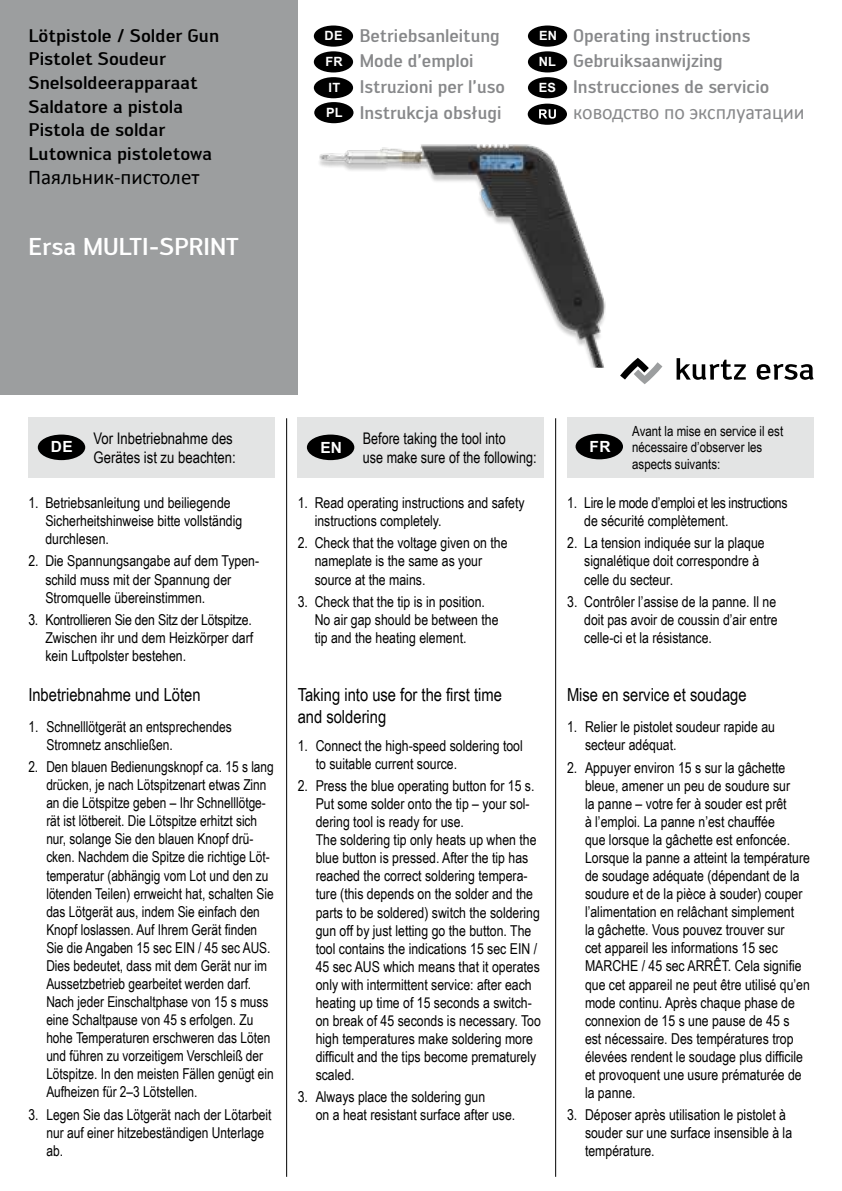
<style>
.page{position:relative;width:842px;height:1191px;background:#fff}
.page>*{position:absolute;margin:0;border:0;box-sizing:border-box;transform-origin:0 0}
.t1{font:500 24px "Engel";color:#fff}
.t2{font:21px "Calibri";color:#000}
.t3{font:20.8px "Calibri";color:#87888a;scale:.96 1}
.t4{font:500 18px "Engel";color:#87888a;scale:.96 1}
.t5{font:500 18px/23.6px "Engel";color:#000}
.t6{font:18px/21.6px "Arial Narrow";color:#000}
.t7{font:16px/19.2px "Arial Narrow";color:#000;scale:.96 1}
.t8{font:16px/19.2px "Arial Narrow";color:#000}
.t9{font:700 15.4px "Arial";color:#fff}
.t10{font:15px/18px "Arial Narrow";color:#000}
.t11{font:15px/18px "Arial Narrow";letter-spacing:-.02em;color:#000}
.t12{font:14px/16.8px "Arial Narrow";color:#000}
.t13{font:700 12.8px/26px "Arial";letter-spacing:.025em;color:#fff}
</style>
<div class="page">
<div style="left:298px;top:417px;width:246px;height:61px;background:#e3e4e4"></div>
<div style="left:567px;top:417px;width:247px;height:61px;background:#e3e4e4"></div>
<div style="left:28px;top:417px;width:247px;height:61px;background:#e3e4e4"></div>
<hr style="left:555px;top:418px;width:1px;height:758px;background:#000">
<hr style="left:286px;top:418px;width:1px;height:758px;background:#000">
<div style="left:0;top:0;width:298px;height:394px;background:#9c9e9f"></div>
<svg style="left:676px;top:358px;width:70px;height:22px"></svg>
<svg style="left:757px;top:364px;width:57px;height:16px"></svg>
<svg style="left:620px;top:358px;width:42px;height:26px"></svg>
<img style="left:319px;top:144px;width:287px;height:224px">
<div style="left:314px;top:26px;width:39px;height:21px;background:#000;border-radius:50%"></div>
<div style="left:528px;top:26px;width:39px;height:21px;background:#000;border-radius:50%"></div>
<div style="left:314px;top:51px;width:39px;height:21px;background:#000;border-radius:50%"></div>
<div style="left:576px;top:434px;width:47px;height:25px;background:#000;border-radius:50%"></div>
<div style="left:314px;top:77px;width:39px;height:21px;background:#000;border-radius:50%"></div>
<div style="left:528px;top:51px;width:39px;height:21px;background:#000;border-radius:50%"></div>
<div style="left:528px;top:77px;width:39px;height:21px;background:#000;border-radius:50%"></div>
<div style="left:528px;top:104px;width:39px;height:21px;background:#000;border-radius:50%"></div>
<svg style="left:539px;top:109px;width:17px;height:10px"></svg>
<div style="left:314px;top:102px;width:39px;height:21px;background:#000;border-radius:50%"></div>
<div style="left:38px;top:434px;width:47px;height:26px;background:#000;border-radius:50%"></div>
<div style="left:307px;top:434px;width:47px;height:26px;background:#000;border-radius:50%"></div>
<p class="t5" style="left:29px;top:24px;width:192px">Lötpistole / Solder Gun<br>Pistolet Soudeur<br>Snelsoldeerapparaat<br>Saldatore a pistola<br>Pistola de soldar<br>Lutownica pistoletowa</p>
<h2 class="t2" style="left:28px;top:163px;width:173px">Паяльник-пистолет</h2>
<h1 class="t1" style="left:29px;top:232px;width:212px">Ersa MULTI-SPRINT</h1>
<p class="t4" style="left:360px;top:25px;width:147px">Betriebsanleitung</p>
<p class="t4" style="left:573px;top:25px;width:186px">Operating instructions</p>
<p class="t4" style="left:360px;top:51px;width:120px">Mode d’emploi</p>
<p class="t4" style="left:573px;top:51px;width:157px">Gebruiksaanwijzing</p>
<p class="t4" style="left:360px;top:76px;width:153px">Istruzioni per l’uso</p>
<p class="t4" style="left:573px;top:76px;width:206px">Instrucciones de servicio</p>
<p class="t4" style="left:360px;top:102px;width:149px">Instrukcja obsługi</p>
<h3 class="t3" style="left:573px;top:99px;width:243px">ководство по эксплуатации</h3>
<p class="t13" style="left:325px;top:23px;width:20px">DE</p>
<p class="t13" style="left:539px;top:23px;width:20px">EN</p>
<p class="t13" style="left:325px;top:49px;width:19px">FR</p>
<p class="t13" style="left:539px;top:49px;width:19px">NL<br>ES</p>
<p class="t13" style="left:328px;top:75px;width:13px">IT</p>
<p class="t8" style="left:94px;top:428px;width:144px">Vor Inbetriebnahme des<br>Gerätes ist zu beachten:</p>
<p class="t7" style="left:363px;top:428px;width:182px">Before taking the tool into<br>use make sure of the following:</p>
<p class="t9" style="left:51px;top:437px;width:23px">DE</p>
<p class="t9" style="left:320px;top:437px;width:23px">EN</p>
<p class="t10" style="left:45px;top:493px;width:198px;text-indent:-17px">1. Betriebsanleitung und beiliegende<br>Sicherheitshinweise bitte vollständig durchlesen.</p>
<p class="t10" style="left:45px;top:551px;width:215px;text-indent:-17px">2. Die Spannungsangabe auf dem Typen&shy;schild muss mit der Spannung der<br>Stromquelle übereinstimmen.</p>
<p class="t10" style="left:45px;top:610px;width:209px;text-align:justify;text-indent:-17px">3. Kontrollieren Sie den Sitz der Lötspitze.<br>Zwischen ihr und dem Heizkörper darf kein Luftpolster bestehen.</p>
<p class="t6" style="left:28px;top:683px;width:174px">Inbetriebnahme und Löten</p>
<p class="t10" style="left:46px;top:717px;width:187px;text-indent:-18px">1. Schnelllötgerät an entsprechendes<br>Stromnetz anschließen.</p>
<p class="t10" style="left:46px;top:757px;width:229px;text-indent:-18px">2. Den blauen Bedienungsknopf ca. 15 s lang drücken, je nach Lötspitzenart etwas Zinn an die Lötspitze geben – Ihr Schnelllötge&shy;rät ist lötbereit. Die Lötspitze erhitzt sich nur, solange Sie den blauen Knopf drü&shy;cken. Nachdem die Spitze die richtige Löt&shy;temperatur (abhängig vom Lot und den zu lötenden Teilen) errweicht hat, schalten Sie das Lötgerät aus, indem Sie einfach den Knopf loslassen. Auf Ihrem Gerät finden Sie die Angaben 15 sec EIN / 45 sec AUS.<br>Dies bedeutet, dass mit dem Gerät nur im Aussetzbetrieb gearbeitet werden darf.<br>Nach jeder Einschaltphase von 15 s muss eine Schaltpause von 45 s erfolgen. Zu hohe Temperaturen erschweren das Löten und führen zu vorzeitigem Verschleiß der Lötspitze. In den meisten Fällen genügt ein Aufheizen für 2–3 Lötstellen.</p>
<p class="t10" style="left:46px;top:1104px;width:227px;text-indent:-18px">3. Legen Sie das Lötgerät nach der Lötarbeit nur auf einer hitzebeständigen Unterlage ab.</p>
<p class="t10" style="left:315px;top:493px;width:211px;text-indent:-17px">1. Read operating instructions and safety instructions completely.</p>
<p class="t10" style="left:315px;top:533px;width:194px;text-indent:-17px">2. Check that the voltage given on the nameplate is the same as your source at the mains.</p>
<p class="t10" style="left:315px;top:592px;width:185px;text-indent:-17px">3. Check that the tip is in position.<br>No air gap should be between the tip and the heating element.</p>
<p class="t6" style="left:298px;top:683px;width:206px">Taking into use for the first time and soldering</p>
<p class="t10" style="left:316px;top:736px;width:209px;text-indent:-18px">1. Connect the high-speed soldering tool to suitable current source.</p>
<p class="t10" style="left:316px;top:776px;width:227px;text-indent:-18px">2. Press the blue operating button for 15 s.<br>Put some solder onto the tip – your sol&shy;dering tool is ready for use.<br>The soldering tip only heats up when the blue button is pressed. After the tip has reached the correct soldering tempera&shy;ture (this depends on the solder and the parts to be soldered) switch the soldering gun off by just letting go the button. The tool contains the indications 15 sec EIN / 45 sec AUS which means that it operates only with intermittent service: after each heating up time of 15 seconds a switch&shy;on break of 45 seconds is necessary. Too high temperatures make soldering more difficult and the tips become prematurely scaled.</p>
<p class="t10" style="left:316px;top:1087px;width:201px;text-indent:-18px">3. Always place the soldering gun<br>on a heat resistant surface after use.</p>
<p class="t9" style="left:589px;top:436px;width:23px">FR</p>
<p class="t12" style="left:632px;top:422px;width:153px">Avant la mise en service il est nécessaire d’observer les aspects suivants:</p>
<p class="t11" style="left:584px;top:493px;width:205px;text-indent:-17px">1. Lire le mode d’emploi et les instructions de sécurité complètement.</p>
<p class="t10" style="left:584px;top:533px;width:182px;text-indent:-17px">2. La tension indiquée sur la plaque signalétique doit correspondre à celle du secteur.</p>
<p class="t10" style="left:584px;top:592px;width:195px;text-align:justify;text-indent:-17px">3. Contrôler l’assise de la panne. Il ne doit pas avoir de coussin d’air entre celle-ci et la résistance.</p>
<p class="t6" style="left:567px;top:683px;width:181px">Mise en service et soudage</p>
<p class="t10" style="left:585px;top:717px;width:192px;text-indent:-18px">1. Relier le pistolet soudeur rapide au secteur adéquat.</p>
<p class="t10" style="left:585px;top:757px;width:226px;text-indent:-18px">2. Appuyer environ 15 s sur la gâchette bleue, amener un peu de soudure sur<br>la panne – votre fer à souder est prêt<br>à l’emploi. La panne n’est chauffée<br>que lorsque la gâchette est enfoncée.<br>Lorsque la panne a atteint la température de soudage adéquate (dépendant de la soudure et de la pièce à souder) couper l’alimentation en relâchant simplement<br>la gâchette. Vous pouvez trouver sur<br>cet appareil les informations 15 sec MARCHE / 45 sec ARRÊT. Cela signifie que cet appareil ne peut être utilisé qu’en mode continu. Après chaque phase de connexion de 15 s une pause de 45 s<br>est nécessaire. Des températures trop élevées rendent le soudage plus difficile et provoquent une usure prématurée de la panne.</p>
<p class="t10" style="left:585px;top:1105px;width:209px;text-indent:-18px">3. Déposer après utilisation le pistolet à souder sur une surface insensible à la température.</p>
</div>
